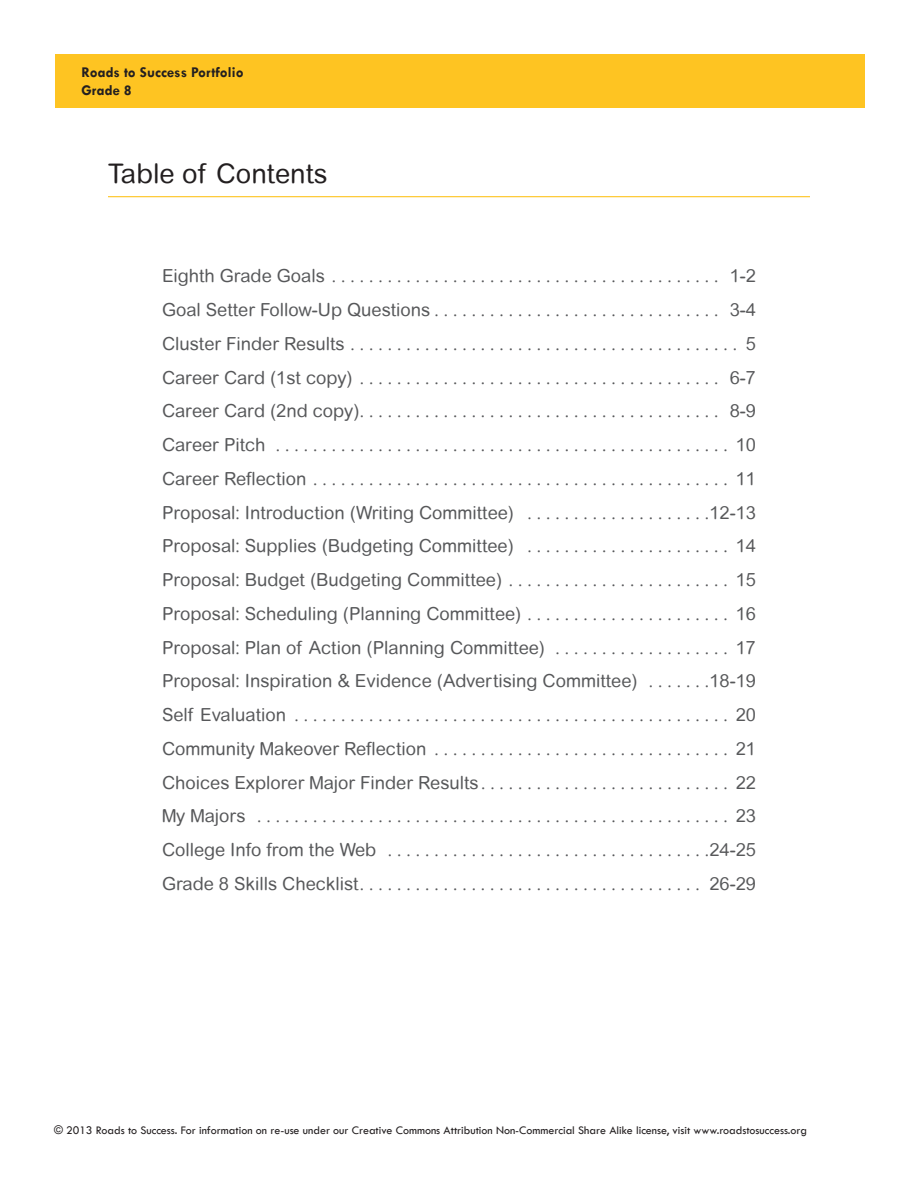
<style>
.page{position:relative;width:918px;height:1188px;background:#fff}
.page>*{position:absolute;margin:0;border:0;box-sizing:border-box;transform-origin:0 0}
.Subhead_w_Rule{font:27px "Arial Rounded MT";color:#231f20}
.Table_of_Contents{font:18px "Arial Rounded MT";color:#57585a}
.Running_Header{font:700 15px "Tw Cen";color:#231f20}
.t1{font:500 12px "Tw Cen";color:#231f20}
</style>
<div class="page">
<div style="left:55px;top:54px;width:810px;height:54px;background:#fec422"></div>
<hr style="left:108px;top:196px;width:702px;height:1px;background:#fec422">
<p class="Running_Header" style="left:82px;top:63px;width:164px">Roads to Success Portfolio</p>
<p class="Running_Header" style="left:82px;top:81px;width:52px">Grade 8</p>
<p class="Subhead_w_Rule" style="left:108px;top:155px;width:221px">Table of Contents</p>
<p class="Table_of_Contents" style="left:162px;top:264px;width:596px">Eighth Grade Goals . . . . . . . . . . . . . . . . . . . . . . . . . . . . . . . . . . . . . . . . . 1-2</p>
<p class="Table_of_Contents" style="left:162px;top:297px;width:596px">Goal Setter Follow-Up Questions . . . . . . . . . . . . . . . . . . . . . . . . . . . . . . . 3-4</p>
<p class="Table_of_Contents" style="left:162px;top:331px;width:596px">Cluster Finder Results . . . . . . . . . . . . . . . . . . . . . . . . . . . . . . . . . . . . . . . . . 5</p>
<p class="Table_of_Contents" style="left:162px;top:365px;width:596px">Career Card (1st copy) . . . . . . . . . . . . . . . . . . . . . . . . . . . . . . . . . . . . . . 6-7</p>
<p class="Table_of_Contents" style="left:162px;top:399px;width:596px">Career Card (2nd copy) . . . . . . . . . . . . . . . . . . . . . . . . . . . . . . . . . . . . . . 8-9</p>
<p class="Table_of_Contents" style="left:162px;top:432px;width:596px">Career Pitch . . . . . . . . . . . . . . . . . . . . . . . . . . . . . . . . . . . . . . . . . . . . . . . . 10</p>
<p class="Table_of_Contents" style="left:162px;top:466px;width:596px">Career Reflection . . . . . . . . . . . . . . . . . . . . . . . . . . . . . . . . . . . . . . . . . . . . 11</p>
<p class="Table_of_Contents" style="left:162px;top:500px;width:596px">Proposal: Introduction (Writing Committee) . . . . . . . . . . . . . . . . . . . 12-13</p>
<p class="Table_of_Contents" style="left:162px;top:534px;width:596px">Proposal: Supplies (Budgeting Committee) . . . . . . . . . . . . . . . . . . . . . . 14</p>
<p class="Table_of_Contents" style="left:162px;top:567px;width:596px">Proposal: Budget (Budgeting Committee) . . . . . . . . . . . . . . . . . . . . . . . . 15</p>
<p class="Table_of_Contents" style="left:162px;top:601px;width:596px">Proposal: Scheduling (Planning Committee) . . . . . . . . . . . . . . . . . . . . . . 16</p>
<p class="Table_of_Contents" style="left:162px;top:635px;width:596px">Proposal: Plan of Action (Planning Committee) . . . . . . . . . . . . . . . . . . . 17</p>
<p class="Table_of_Contents" style="left:162px;top:669px;width:596px">Proposal: Inspiration &amp; Evidence (Advertising Committee) . . . . . . 18-19</p>
<p class="Table_of_Contents" style="left:162px;top:702px;width:596px">Self Evaluation . . . . . . . . . . . . . . . . . . . . . . . . . . . . . . . . . . . . . . . . . . . . . . . 20</p>
<p class="Table_of_Contents" style="left:162px;top:736px;width:596px">Community Makeover Reflection . . . . . . . . . . . . . . . . . . . . . . . . . . . . . . . . 21</p>
<p class="Table_of_Contents" style="left:162px;top:770px;width:596px">Choices Explorer Major Finder Results . . . . . . . . . . . . . . . . . . . . . . . . . . . 22</p>
<p class="Table_of_Contents" style="left:162px;top:804px;width:596px">My Majors . . . . . . . . . . . . . . . . . . . . . . . . . . . . . . . . . . . . . . . . . . . . . . . . . . . 23</p>
<p class="Table_of_Contents" style="left:162px;top:837px;width:596px">College Info from the Web . . . . . . . . . . . . . . . . . . . . . . . . . . . . . . . . . . 24-25</p>
<p class="Table_of_Contents" style="left:162px;top:871px;width:596px">Grade 8 Skills Checklist . . . . . . . . . . . . . . . . . . . . . . . . . . . . . . . . . . . . 26-29</p>
<p class="t1" style="left:54px;top:1123px;width:755px">© 2013 Roads to Success. For information on re-use under our Creative Commons Attribution Non-Commercial Share Alike license, visit www.roadstosuccess.org</p>
</div>
